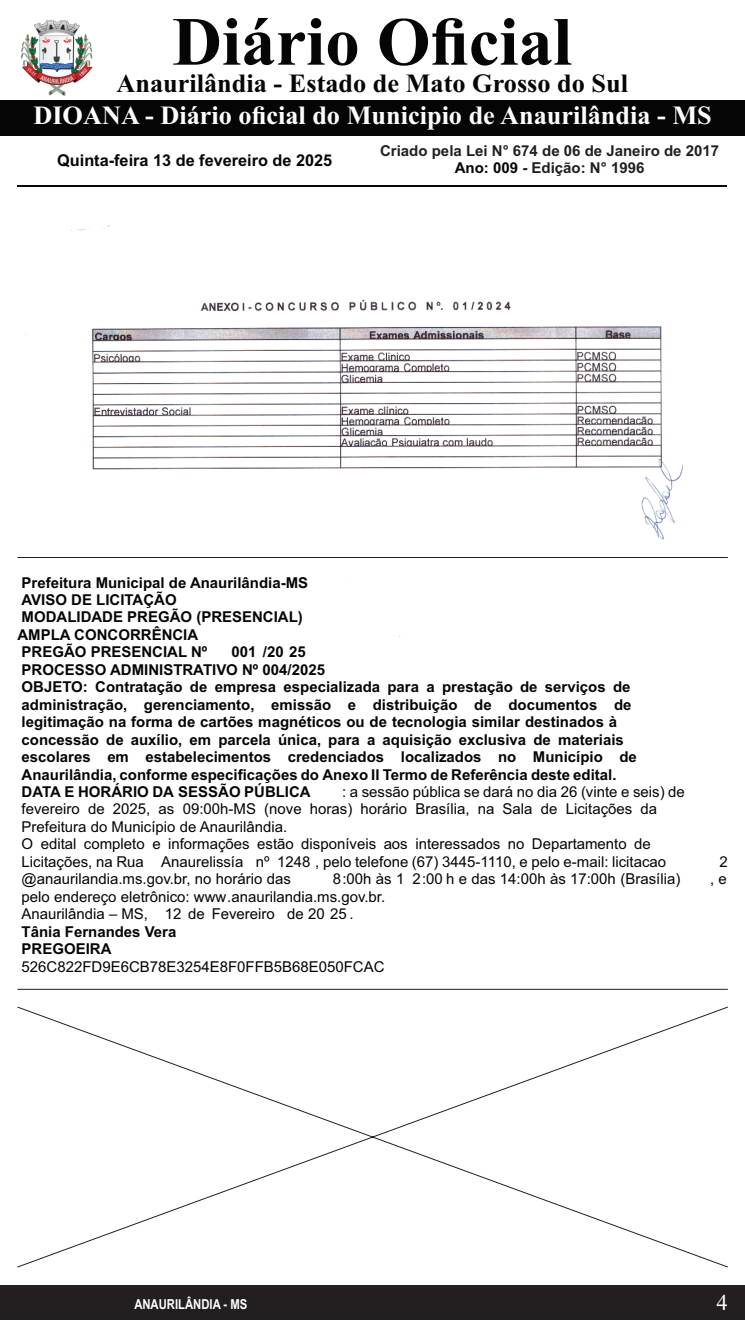
<style>
.page{position:relative;width:745px;height:1320px;background:#fff}
.page>*{position:absolute;margin:0;border:0;box-sizing:border-box;transform-origin:0 0}
.t1{font:700 68.75px "Times New Roman";color:#040504}
.t2{font:700 26.25px "Times New Roman";color:#fff}
.t3{font:700 26.25px "Times New Roman";color:#040504}
.t4{font:22.5px "Times New Roman";color:#fff}
.t5{font:700 16.25px "Arial";color:#040504}
.t6{font:700 15px/17.5px "Arial";color:#040504}
.t7{font:15px/17.5px "Arial";color:#040504}
.t8{font:700 15px/16.8px "Arial";color:#231f20;text-align:center}
.t9{font:700 13.75px "Arial Narrow";color:#fff}
.s1{color:#040504}
</style>
<div class="page">
<div style="left:0;top:1284px;width:744px;height:36px;background:#231f20"></div>
<div style="left:0;top:100px;width:744px;height:35px;background:#040504"></div>
<hr style="left:17px;top:185px;width:709px;height:2px;background:#040504">
<img style="left:21px;top:20px;width:71px;height:76px">
<img style="left:17px;top:225px;width:710px;height:764px">
<hr style="left:17px;top:557px;width:710px;height:1px;background:#231f20">
<hr style="left:17px;top:989px;width:710px;height:1px;background:#231f20">
<svg style="left:17px;top:1006px;width:711px;height:262px"></svg>
<h1 class="t1" style="left:172px;top:18px;width:401px">Diário Oficial</h1>
<h2 class="t2" style="left:33px;top:106px;width:679px">DIOANA - Diário oficial do Municipio de Anaurilândia - MS</h2>
<h2 class="t3" style="left:116px;top:74px;width:512px">Anaurilândia - Estado de Mato Grosso do Sul</h2>
<p class="t5" style="left:57px;top:154px;width:276px">Quinta-feira 13 de fevereiro de 2025</p>
<p class="t8" style="left:380px;top:144px;width:340px">Criado pela Lei N° 674 de 06 de Janeiro de 2017<br><span class="s1">Ano: 009</span> - Edição: N° 1996</p>
<p class="t6" style="left:17px;top:575px;width:292px">Prefeitura Municipal de Anaurilândia-MS<br>AVISO DE LICITAÇÃO<br>MODALIDADE PREGÃO (PRESENCIAL)<br>AMPLA CONCORRÊNCIA<br>PREGÃO PRESENCIAL Nº</p>
<p class="t6" style="left:22px;top:644px;width:616px;text-indent:210px">001 /20 25<br>PROCESSO ADMINISTRATIVO Nº 004/2025<br>OBJETO: Contratação de empresa especializada para a prestação de serviços de administração, gerenciamento, emissão e distribuição de documentos de legitimação na forma de cartões magnéticos ou de tecnologia similar destinados à concessão de auxílio, em parcela única, para a aquisição exclusiva de materiais escolares em estabelecimentos credenciados localizados no Município de Anaurilândia, conforme especificações do Anexo II Termo de Referência deste edital.<br>DATA E HORÁRIO DA SESSÃO PÚBLICA</p>
<p class="t7" style="left:22px;top:784px;width:664px;text-indent:320px">: a sessão pública se dará no dia 26 (vinte e seis) de fevereiro de 2025, as 09:00h-MS (nove horas) horário Brasília, na Sala de Licitações da Prefeitura do Município de Anaurilândia.<br>O edital completo e informações estão disponíveis aos interessados no Departamento de Licitações, na Rua Anaurelissía nº 1248 , pelo telefone (67) 3445-1110, e pelo e-mail: licitacao</p>
<p class="t7" style="left:719px;top:854px;width:10px">2</p>
<p class="t7" style="left:22px;top:871px;width:271px">@anaurilandia.ms.gov.br, no horário das</p>
<p class="t7" style="left:333px;top:871px;width:348px">8:00h às 1 2:00 h e das 14:00h às 17:00h (Brasília)</p>
<p class="t7" style="left:709px;top:871px;width:18px">, e</p>
<p class="t7" style="left:22px;top:889px;width:365px">pelo endereço eletrônico: www.anaurilandia.ms.gov.br.<br>Anaurilândia – MS, 12 de Fevereiro de 20 25 .</p>
<p class="t6" style="left:22px;top:924px;width:156px">Tânia Fernandes Vera<br>PREGOEIRA</p>
<p class="t7" style="left:22px;top:959px;width:364px">526C822FD9E6CB78E3254E8F0FFB5B68E050FCAC</p>
<p class="t9" style="left:134px;top:1298px;width:114px">ANAURILÂNDIA - MS</p>
<h3 class="t4" style="left:716px;top:1294px;width:13px">4</h3>
</div>
